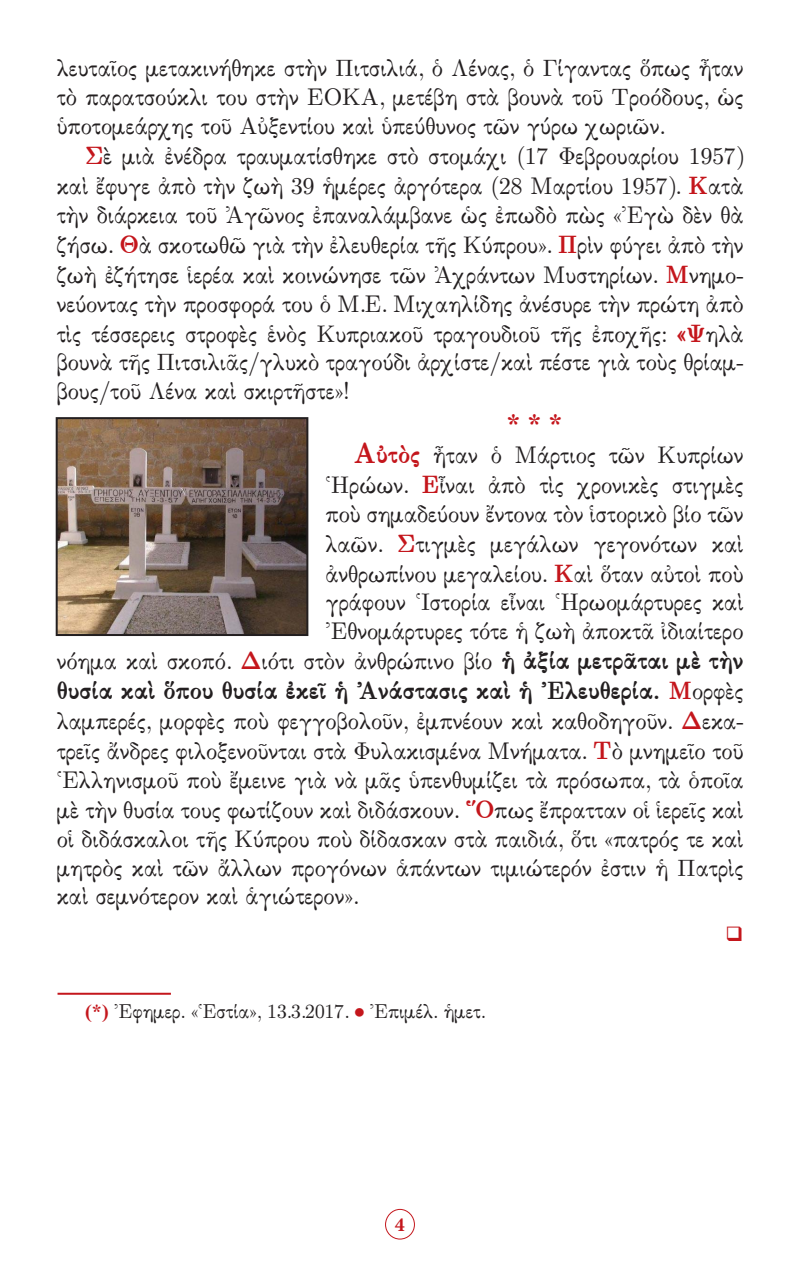
<style>
.page{position:relative;width:800px;height:1270px;background:#fff}
.page>*{position:absolute;margin:0;border:0;box-sizing:border-box;transform-origin:0 0}
.Asteriskoi{font:28px "CTOS New Times Bold Test 1";color:#c4161c}
.t1{font:24px/29.4px "SK Alexander Old Style Pol Uni W";letter-spacing:.01em;color:#231f20;text-align:justify}
.t2{font:24px "SK Alexander Old Style Pol Uni W Bold";letter-spacing:.01em;color:#231f20}
.t3{font:20px "SK Alexander Old Style Pol Uni W";letter-spacing:.01em;color:#231f20}
.t4{font:700 20px "Minion Pro";color:#c4161c}
.s1{font-family:"SK Alexander Old Style Pol Uni W Bold";color:#c4161c}
.s2{font-family:"SK Alexander Old Style Pol Uni W Bold";font-size:28px;color:#c4161c}
.s3{font-family:"SK Alexander Old Style Pol Uni W Bold"}
.s4{color:#c4161c}
.s5{font-family:"SK Alexander Old Style Pol Uni W"}
.s6{font-family:"CTOS New Times Bold Test 1";color:#c4161c}
.s7{font-family:"CTOS New Times Roman Test 1";color:#c4161c}
</style>
<div class="page">
<div style="left:385px;top:1209px;width:30px;height:30px;border:1px solid #c4161c;border-radius:50%"></div>
<img style="left:59px;top:420px;width:246px;height:213px">
<div style="left:56px;top:417px;width:252px;height:219px;border:2px solid #231f20"></div>
<hr style="left:58px;top:993px;width:113px;height:2px;background:#c4161c">
<p class="t1" style="left:57px;top:54px;width:688px;line-height:28.8px">λευταῖος μετακινήθηκε στὴν Πιτσιλιά, ὁ Λένας, ὁ Γίγαντας ὅπως ἦταν τὸ παρατσούκλι του στὴν ΕΟΚΑ, μετέβη στὰ βουνὰ τοῦ Τροόδους, ὡς ὑποτομεάρχης τοῦ Αὐξεντίου καὶ ὑπεύθυνος τῶν γύρω χωριῶν.</p>
<p class="t1" style="left:57px;top:142px;width:688px;text-indent:28px"><span class="s1">Σ</span>ὲ μιὰ ἐνέδρα τραυματίσθηκε στὸ στομάχι (17 Φεβρουαρίου 1957) καὶ ἔφυγε ἀπὸ τὴν ζωὴ 39 ἡμέρες ἀργότερα (28 Μαρτίου 1957). <span class="s1">Κ</span>ατὰ τὴν διάρκεια τοῦ Ἀγῶνος ἐπαναλάμβανε ὡς ἐπωδὸ πὼς «Ἐγὼ δὲν θὰ ζήσω. <span class="s1">Θ</span>ὰ σκοτωθῶ γιὰ τὴν ἐλευθερία τῆς Κύπρου». <span class="s1">Π</span>ρὶν φύγει ἀπὸ τὴν ζωὴ ἐζήτησε ἱερέα καὶ κοινώνησε τῶν Ἀχράντων Μυστηρίων. <span class="s1">Μ</span>νημο&shy;νεύοντας τὴν προσφορά του ὁ Μ.Ε. Μιχαηλίδης ἀνέσυρε τὴν πρώτη ἀπὸ τὶς τέσσερεις στροφὲς ἑνὸς Κυπριακοῦ τραγουδιοῦ τῆς ἐποχῆς: <span class="s1">«Ψ</span>ηλὰ βουνὰ τῆς Πιτσιλιᾶς/γλυκὸ τραγούδι ἀρχίστε/καὶ πέστε γιὰ τοὺς θρίαμ&shy;βους/τοῦ Λένα καὶ σκιρτῆστε»!</p>
<p class="Asteriskoi" style="left:506px;top:408px;width:58px">* * *</p>
<p class="t1" style="left:354px;top:440px;width:391px"><span class="s2">Α</span><span class="s1">ὐτὸς</span> ἦταν ὁ Μάρτιος τῶν Κυπρίων</p>
<p class="t1" style="left:325px;top:470px;width:419px">Ἡρώων. <span class="s1">Ε</span>ἶναι ἀπὸ τὶς χρονικὲς στιγμὲς</p>
<p class="t1" style="left:325px;top:499px;width:419px">ποὺ σημαδεύουν ἔντονα τὸν ἱστορικὸ βίο τῶν</p>
<p class="t1" style="left:325px;top:529px;width:419px">λαῶν. <span class="s1">Σ</span>τιγμὲς μεγάλων γεγονότων καὶ</p>
<p class="t1" style="left:325px;top:559px;width:419px">ἀνθρωπίνου μεγαλείου. <span class="s1">Κ</span>αὶ ὅταν αὐτοὶ ποὺ</p>
<p class="t1" style="left:325px;top:588px;width:419px">γράφουν Ἱστορία εἶναι Ἡρωομάρτυρες καὶ</p>
<p class="t1" style="left:325px;top:617px;width:419px">Ἐθνομάρτυρες τότε ἡ ζωὴ ἀποκτᾶ ἰδιαίτερο</p>
<p class="t1" style="left:57px;top:647px;width:688px">νόημα καὶ σκοπό. <span class="s1">Δ</span>ιότι στὸν ἀνθρώπινο βίο <span class="s3">ἡ ἀξία μετρᾶται μὲ τὴν</span></p>
<p class="t2" style="left:57px;top:676px;width:688px">θυσία καὶ ὅπου θυσία ἐκεῖ ἡ Ἀνάστασις καὶ ἡ Ἐλευθερία. <span class="s4">Μ</span><span class="s5">ορφὲς</span></p>
<p class="t1" style="left:57px;top:707px;width:688px">λαμπερές, μορφὲς ποὺ φεγγοβολοῦν, ἐμπνέουν καὶ καθοδηγοῦν. <span class="s1">Δ</span>εκα-</p>
<p class="t1" style="left:57px;top:737px;width:688px">τρεῖς ἄνδρες φιλοξενοῦνται στὰ Φυλακισμένα Μνήματα. <span class="s1">Τ</span>ὸ μνημεῖο τοῦ</p>
<p class="t1" style="left:57px;top:766px;width:688px">Ἑλληνισμοῦ ποὺ ἔμεινε γιὰ νὰ μᾶς ὑπενθυμίζει τὰ πρόσωπα, τὰ ὁποῖα</p>
<p class="t1" style="left:57px;top:796px;width:688px">μὲ τὴν θυσία τους φωτίζουν καὶ διδάσκουν. <span class="s1">Ὅ</span>πως ἔπρατταν οἱ ἱερεῖς καὶ</p>
<p class="t1" style="left:57px;top:824px;width:688px">οἱ διδάσκαλοι τῆς Κύπρου ποὺ δίδασκαν στὰ παιδιά, ὅτι «πατρός τε καὶ</p>
<p class="t1" style="left:57px;top:853px;width:688px">μητρὸς καὶ τῶν ἄλλων προγόνων ἁπάντων τιμιώτερόν ἐστιν ἡ Πατρὶς</p>
<p class="t1" style="left:57px;top:882px;width:303px">καὶ σεμνότερον καὶ ἁγιώτερον».</p>
<p class="t3" style="left:85px;top:999px;width:401px"><span class="s6">(*)</span> Ἐφημερ. «Ἑστία», 13.3.2017. <span class="s7">●</span> Ἐπιμέλ. ἡμετ.</p>
<p class="t4" style="left:395px;top:1210px;width:11px">4</p>
</div>
